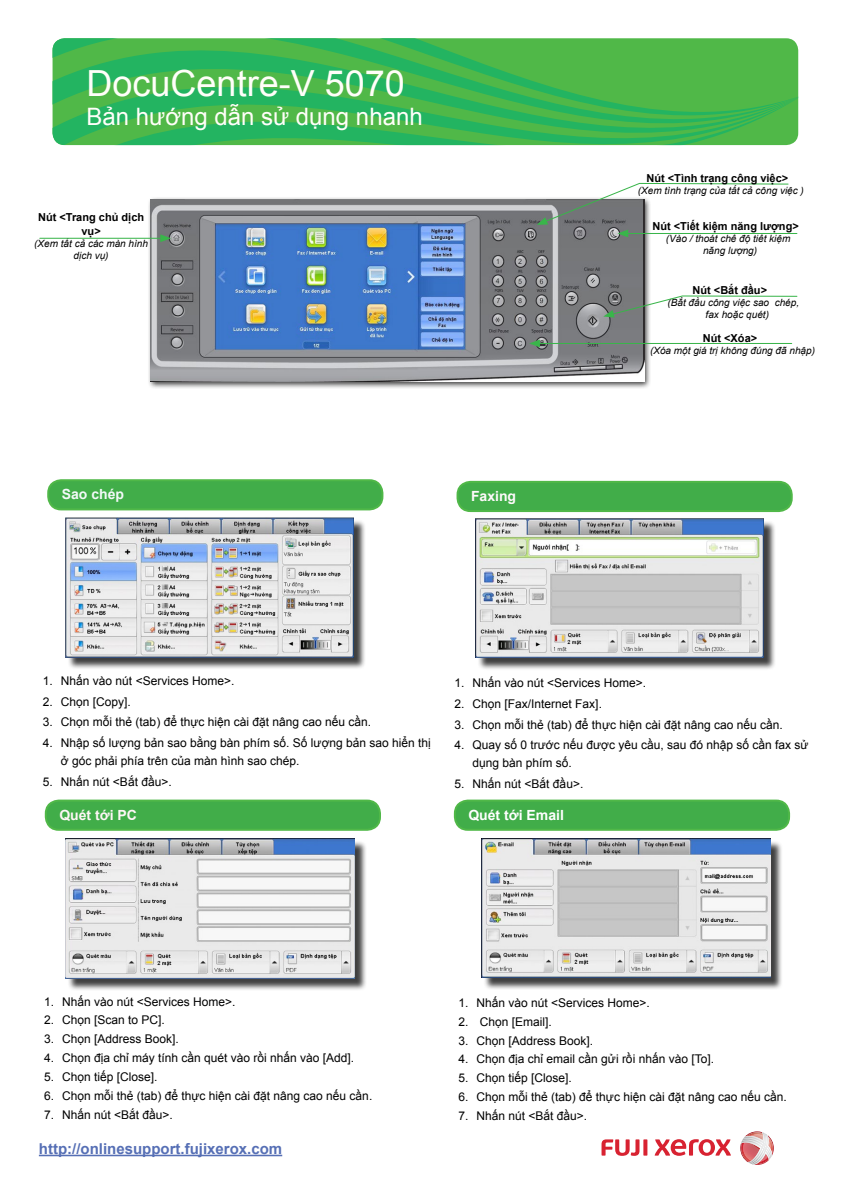
<style>
.page{position:relative;width:842px;height:1191px;background:#fff}
.page>*{position:absolute;margin:0;border:0;box-sizing:border-box;transform-origin:0 0}
.t1{font:36px "Arial";color:#fffef9}
.t2{font:24px "Arial";color:#fffef9}
.t3{font:700 15px "Arial";color:#566fb5}
.t4{font:700 14px "Arial";color:#fff}
.t5{font:700 14px "Arial";color:#fef6f6}
.t6{font:700 14px "Arial";color:#f2f9f8}
.t7{font:700 14px "Arial";color:#fef9fb}
.t8{font:12px/18px "Arial";color:#000}
.t9{font:700 11px/13.2px "Arial";color:#000;text-align:center}
.t10{font:italic 10px/12px "Arial";color:#000;text-align:center}
</style>
<div class="page">
<div style="left:147px;top:196px;width:504px;height:193px;background:#000;opacity:.75"></div>
<img style="left:151px;top:199px;width:493px;height:183px">
<div style="left:67px;top:519px;width:299px;height:151px;background:#000;opacity:.75"></div>
<img style="left:66px;top:517px;width:287px;height:140px">
<svg style="left:740px;top:1131px;width:34px;height:34px"></svg>
<img style="left:749px;top:1132px;width:15px;height:31px">
<svg style="left:655px;top:1139px;width:76px;height:16px"></svg>
<svg style="left:643px;top:1139px;width:4px;height:16px"></svg>
<svg style="left:601px;top:1139px;width:38px;height:16px"></svg>
<hr style="left:39px;top:1154px;width:243px;height:2px;background:#566fb5">
<div style="left:67px;top:840px;width:300px;height:151px;background:#000;opacity:.75"></div>
<img style="left:66px;top:839px;width:289px;height:140px">
<div style="left:483px;top:840px;width:300px;height:150px;background:#000;opacity:.75"></div>
<img style="left:482px;top:838px;width:288px;height:139px">
<div style="left:48px;top:480px;width:334px;height:29px;background:#41ad49;border-radius:13px"></div>
<div style="left:47px;top:479px;width:336px;height:31px;border:2px solid #50b848;border-radius:13px"></div>
<div style="left:477px;top:520px;width:299px;height:150px;background:#000;opacity:.75"></div>
<img style="left:476px;top:518px;width:287px;height:140px">
<svg style="left:53px;top:38px;width:745px;height:107px;fill:#50b848"></svg>
<div style="left:457px;top:482px;width:335px;height:29px;background:#41ad49;border-radius:13px"></div>
<div style="left:456px;top:481px;width:337px;height:31px;border:2px solid #50b848;border-radius:13px"></div>
<div style="left:46px;top:800px;width:334px;height:29px;background:#41ad49;border-radius:13px"></div>
<div style="left:45px;top:799px;width:336px;height:31px;border:2px solid #50b848;border-radius:13px"></div>
<div style="left:455px;top:800px;width:334px;height:29px;background:#41ad49;border-radius:13px"></div>
<div style="left:454px;top:799px;width:336px;height:31px;border:2px solid #50b848;border-radius:13px"></div>
<hr style="left:40px;top:238px;width:124px;height:1px;background:#39b54a">
<svg style="left:160px;top:234px;width:11px;height:8px"></svg>
<hr style="left:624px;top:233px;width:173px;height:1px;background:#39b54a">
<hr style="left:536px;top:343px;width:256px;height:1px;background:#39b54a">
<svg style="left:529px;top:339px;width:11px;height:8px"></svg>
<svg style="left:603px;top:295px;width:195px;height:22px"></svg>
<svg style="left:537px;top:182px;width:252px;height:55px"></svg>
<h1 class="t1" style="left:87px;top:60px;width:320px">DocuCentre-V 5070</h1>
<h2 class="t2" style="left:87px;top:101px;width:338px">Bản hướng dẫn sử dụng nhanh</h2>
<p class="t9" style="left:38px;top:211px;width:108px">Nút &lt;Trang chủ dịch vụ&gt;</p>
<p class="t10" style="left:34px;top:237px;width:115px">(Xem tất cả các màn hình dịch vụ)</p>
<p class="t6" style="left:62px;top:485px;width:64px">Sao chép</p>
<p class="t7" style="left:471px;top:486px;width:47px">Faxing</p>
<p class="t9" style="left:646px;top:172px;width:143px">Nút &lt;Tình trạng công việc&gt;</p>
<p class="t10" style="left:638px;top:185px;width:168px">(Xem tình trạng của tất cả công việc )</p>
<p class="t9" style="left:652px;top:220px;width:148px">Nút &lt;Tiết kiệm năng lượng&gt;</p>
<p class="t10" style="left:666px;top:233px;width:126px">(Vào / thoát chế độ tiết kiệm năng lượng)</p>
<p class="t9" style="left:692px;top:284px;width:76px">Nút &lt;Bắt đầu&gt;</p>
<p class="t10" style="left:706px;top:297px;width:95px;text-align:left;text-indent:-38px">(Bắt đầu công việc sao chép, fax hoặc quét)</p>
<p class="t9" style="left:703px;top:332px;width:56px">Nút &lt;Xóa&gt;</p>
<p class="t10" style="left:650px;top:345px;width:166px">(Xóa một giá trị không đúng đã nhập)</p>
<p class="t8" style="left:43px;top:671px;width:193px">1. Nhấn vào nút &lt;Services Home&gt;.</p>
<p class="t8" style="left:43px;top:692px;width:90px">2. Chọn [Copy].</p>
<p class="t8" style="left:43px;top:713px;width:330px">3. Chọn mỗi thẻ (tab) để thực hiện cài đặt nâng cao nếu cần.</p>
<p class="t8" style="left:61px;top:734px;width:371px;text-indent:-18px">4. Nhập số lượng bản sao bằng bàn phím số. Số lượng bản sao hiển thị ở góc phải phía trên của màn hình sao chép.</p>
<p class="t8" style="left:43px;top:773px;width:130px">5. Nhấn nút &lt;Bắt đầu&gt;.</p>
<p class="t8" style="left:455px;top:674px;width:193px">1. Nhấn vào nút &lt;Services Home&gt;.</p>
<p class="t8" style="left:455px;top:694px;width:149px">2. Chọn [Fax/Internet Fax].</p>
<p class="t8" style="left:455px;top:715px;width:330px">3. Chọn mỗi thẻ (tab) để thực hiện cài đặt nâng cao nếu cần.</p>
<p class="t8" style="left:473px;top:736px;width:337px;text-indent:-18px">4. Quay số 0 trước nếu được yêu cầu, sau đó nhập số cần fax sử dụng bàn phím số.</p>
<p class="t8" style="left:455px;top:775px;width:130px">5. Nhấn nút &lt;Bắt đầu&gt;.</p>
<p class="t5" style="left:59px;top:805px;width:79px">Quét tới PC</p>
<p class="t4" style="left:468px;top:805px;width:97px">Quét tới Email</p>
<p class="t8" style="left:44px;top:992px;width:193px">1. Nhấn vào nút &lt;Services Home&gt;.</p>
<p class="t8" style="left:44px;top:1011px;width:122px">2. Chọn [Scan to PC].</p>
<p class="t8" style="left:44px;top:1030px;width:136px">3. Chọn [Address Book].</p>
<p class="t8" style="left:44px;top:1049px;width:312px">4. Chọn địa chỉ máy tính cần quét vào rồi nhấn vào [Add].</p>
<p class="t8" style="left:44px;top:1067px;width:115px">5. Chọn tiếp [Close].</p>
<p class="t8" style="left:44px;top:1086px;width:330px">6. Chọn mỗi thẻ (tab) để thực hiện cài đặt nâng cao nếu cần.</p>
<p class="t8" style="left:44px;top:1105px;width:130px">7. Nhấn nút &lt;Bắt đầu&gt;.</p>
<p class="t3" style="left:39px;top:1138px;width:245px">http://onlinesupport.fujixerox.com</p>
<p class="t8" style="left:459px;top:993px;width:193px">1. Nhấn vào nút &lt;Services Home&gt;.</p>
<p class="t8" style="left:459px;top:1012px;width:95px">2. Chọn [Email].</p>
<p class="t8" style="left:459px;top:1031px;width:136px">3. Chọn [Address Book].</p>
<p class="t8" style="left:459px;top:1050px;width:257px">4. Chọn địa chỉ email cần gửi rồi nhấn vào [To].</p>
<p class="t8" style="left:459px;top:1069px;width:115px">5. Chọn tiếp [Close].</p>
<p class="t8" style="left:459px;top:1088px;width:330px">6. Chọn mỗi thẻ (tab) để thực hiện cài đặt nâng cao nếu cần.</p>
<p class="t8" style="left:459px;top:1106px;width:130px">7. Nhấn nút &lt;Bắt đầu&gt;.</p>
</div>
